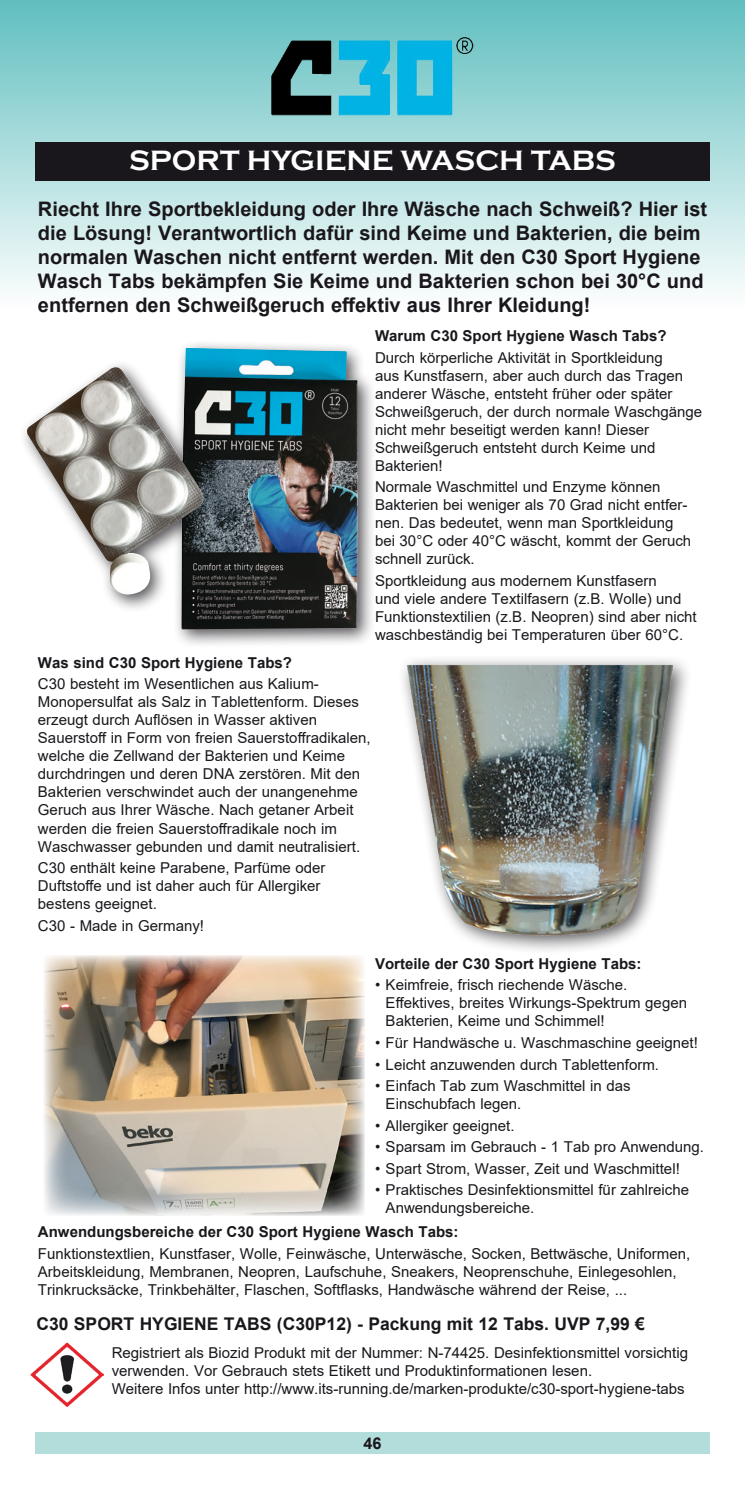
<style>
.page{position:relative;width:745px;height:1489px;background:#fff}
.page>*{position:absolute;margin:0;border:0;box-sizing:border-box;transform-origin:0 0}
.t1{font:700 28.75px "Copperplate Gothic";color:#fff}
.t2{font:700 20px/24px "Arial";color:#1a171c}
.t3{font:700 17.5px "Arial";color:#1a171c}
.t4{font:700 16.25px "Arial";color:#1a171c}
.t5{font:15px/18px "Arial";color:#1a171c}
.t6{font:700 15px "Arial";color:#1a171c}
</style>
<div class="page">
<div style="left:0;top:0;width:744px;height:333px;background:linear-gradient(to bottom,#61bfbf,#fff)"></div>
<div style="left:35px;top:142px;width:674px;height:39px;background:#1a171c"></div>
<img style="left:269px;top:35px;width:205px;height:87px">
<div style="left:19px;top:339px;width:357px;height:309px;background:#1a171c;opacity:.75"></div>
<img style="left:25px;top:348px;width:332px;height:281px">
<img style="left:44px;top:955px;width:320px;height:260px">
<div style="left:397px;top:654px;width:294px;height:301px;background:#1a171c;opacity:.73"></div>
<img style="left:401px;top:664px;width:277px;height:273px">
<img style="left:30px;top:1342px;width:74px;height:64px">
<div style="left:35px;top:1431px;width:674px;height:22px;background:#b3dddb"></div>
<h1 class="t1" style="left:129px;top:144px;width:487px">SPORT HYGIENE WASCH TABS</h1>
<p class="t2" style="left:38px;top:197px;width:670px">Riecht Ihre Sportbekleidung oder Ihre Wäsche nach Schweiß? Hier ist die Lösung! Verantwortlich dafür sind Keime und Bakterien, die beim normalen Waschen nicht entfernt werden. Mit den C30 Sport Hygiene Wasch Tabs bekämpfen Sie Keime und Bakterien schon bei 30°C und entfernen den Schweißgeruch effektiv aus Ihrer Kleidung!</p>
<p class="t6" style="left:375px;top:325px;width:293px">Warum C30 Sport Hygiene Wasch Tabs?</p>
<p class="t5" style="left:375px;top:348px;width:328px">Durch körperliche Aktivität in Sportkleidung<br>aus Kunstfasern, aber auch durch das Tragen anderer Wäsche, entsteht früher oder später Schweißgeruch, der durch normale Waschgänge nicht mehr beseitigt werden kann! Dieser Schweißgeruch entsteht durch Keime und Bakterien!</p>
<p class="t5" style="left:375px;top:478px;width:317px">Normale Waschmittel und Enzyme können Bakterien bei weniger als 70 Grad nicht entfer&shy;nen. Das bedeutet, wenn man Sportkleidung bei 30°C oder 40°C wäscht, kommt der Geruch schnell zurück.</p>
<p class="t5" style="left:375px;top:571px;width:323px">Sportkleidung aus modernem Kunstfasern<br>und viele andere Textilfasern (z.B. Wolle) und Funktionstextilien (z.B. Neopren) sind aber nicht waschbeständig bei Temperaturen über 60°C.</p>
<p class="t6" style="left:38px;top:652px;width:255px">Was sind C30 Sport Hygiene Tabs?</p>
<p class="t5" style="left:38px;top:675px;width:334px">C30 besteht im Wesentlichen aus Kalium-Monopersulfat als Salz in Tablettenform. Dieses erzeugt durch Auflösen in Wasser aktiven Sauerstoff in Form von freien Sauerstoffradikalen, welche die Zellwand der Bakterien und Keime durchdringen und deren DNA zerstören. Mit den Bakterien verschwindet auch der unangenehme Geruch aus Ihrer Wäsche. Nach getaner Arbeit werden die freien Sauerstoffradikale noch im Waschwasser gebunden und damit neutralisiert.</p>
<p class="t5" style="left:38px;top:858px;width:289px">C30 enthält keine Parabene, Parfüme oder<br>Duftstoffe und ist daher auch für Allergiker bestens geeignet.</p>
<p class="t5" style="left:38px;top:916px;width:167px">C30 - Made in Germany!</p>
<p class="t6" style="left:375px;top:953px;width:268px">Vorteile der C30 Sport Hygiene Tabs:</p>
<p class="t5" style="left:385px;top:976px;width:303px;text-indent:-11px">• Keimfreie, frisch riechende Wäsche.<br>Effektives, breites Wirkungs-Spektrum gegen<br>Bakterien, Keime und Schimmel!</p>
<p class="t5" style="left:375px;top:1033px;width:324px">• Für Handwäsche u. Waschmaschine geeignet!</p>
<p class="t5" style="left:375px;top:1055px;width:285px">• Leicht anzuwenden durch Tablettenform.</p>
<p class="t5" style="left:385px;top:1076px;width:246px;text-indent:-11px">• Einfach Tab zum Waschmittel in das<br>Einschubfach legen.</p>
<p class="t5" style="left:375px;top:1116px;width:141px">• Allergiker geeignet.</p>
<p class="t5" style="left:375px;top:1137px;width:330px">• Sparsam im Gebrauch - 1 Tab pro Anwendung.</p>
<p class="t5" style="left:375px;top:1159px;width:306px">• Spart Strom, Wasser, Zeit und Waschmittel!</p>
<p class="t5" style="left:385px;top:1180px;width:305px;text-indent:-11px">• Praktisches Desinfektionsmittel für zahlreiche<br>Anwendungsbereiche.</p>
<p class="t6" style="left:38px;top:1221px;width:422px">Anwendungsbereiche der C30 Sport Hygiene Wasch Tabs:</p>
<p class="t5" style="left:38px;top:1244px;width:653px">Funktionstextlien, Kunstfaser, Wolle, Feinwäsche, Unterwäsche, Socken, Bettwäsche, Uniformen,<br>Arbeitskleidung, Membranen, Neopren, Laufschuhe, Sneakers, Neoprenschuhe, Einlegesohlen,<br>Trinkrucksäcke, Trinkbehälter, Flaschen, Softflasks, Handwäsche während der Reise, ...</p>
<p class="t3" style="left:36px;top:1310px;width:609px">C30 SPORT HYGIENE TABS (C30P12) - Packung mit 12 Tabs. UVP 7,99 €</p>
<p class="t5" style="left:112px;top:1343px;width:577px">Registriert als Biozid Produkt mit der Nummer: N-74425. Desinfektionsmittel vorsichtig verwenden. Vor Gebrauch stets Etikett und Produktinformationen lesen.<br>Weitere Infos unter http://www.its-running.de/marken-produkte/c30-sport-hygiene-tabs</p>
<p class="t4" style="left:363px;top:1431px;width:20px">46</p>
</div>
